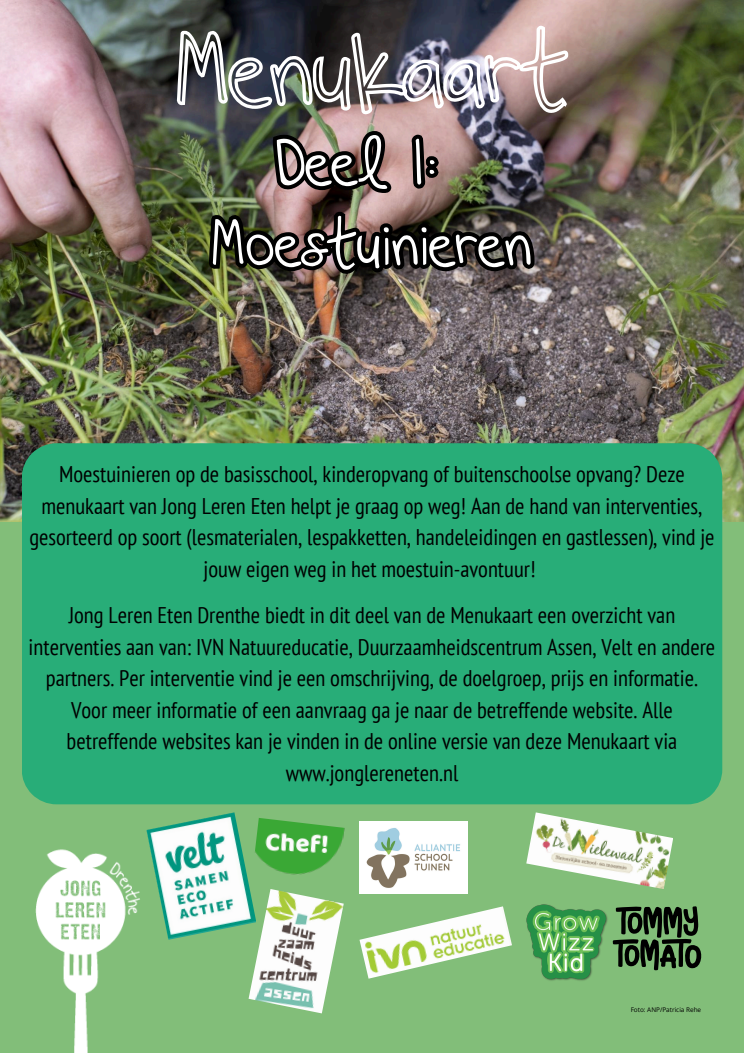
<style>
.page{position:relative;width:744px;height:1053px;background:#fff}
.page>*{position:absolute;margin:0;border:0;box-sizing:border-box;transform-origin:0 0}
.t1{font:58px/81px "Beautiful Every Time";color:#fff;text-align:center}
.t2{font:condensed 22.64px/31.5px "PT Sans";color:#000;text-align:center}
.t3{font:6.4px "Open Sans";color:#000}
</style>
<div class="page">
<div style="left:0;top:0;width:744px;height:1052px;background:#82be79"></div>
<img style="left:0;top:0;width:744px;height:521px">
<div style="left:22px;top:443px;width:700px;height:361px;background:#28ad78"></div>
<img style="left:35px;top:849px;width:105px;height:203px">
<img style="left:526px;top:904px;width:82px;height:77px">
<img style="left:249px;top:934px;width:89px;height:79px">
<img style="left:360px;top:821px;width:108px;height:72px">
<img style="left:256px;top:818px;width:89px;height:116px">
<img style="left:174px;top:23px;width:397px;height:94px">
<svg style="left:268px;top:124px;width:176px;height:76px;background:#705d59"></svg>
<img style="left:202px;top:206px;width:337px;height:105px">
<img style="left:360px;top:906px;width:152px;height:72px">
<img style="left:146px;top:812px;width:110px;height:127px">
<img style="left:526px;top:812px;width:147px;height:77px">
<svg style="left:613px;top:906px;width:88px;height:64px"></svg>
<h3 class="t1" style="left:212px;top:128px;width:321px">Deel 1:<br>Moestuinieren</h3>
<p class="t2" style="left:29px;top:458px;width:687px">Moestuinieren op de basisschool, kinderopvang of buitenschoolse opvang? Deze menukaart van Jong Leren Eten helpt je graag op weg! Aan de hand van interventies, gesorteerd op soort (lesmaterialen, lespakketten, handeleidingen en gastlessen), vind je jouw eigen weg in het moestuin-avontuur!</p>
<h1 class="t2" style="left:29px;top:599px;width:688px">Jong Leren Eten Drenthe biedt in dit deel van de Menukaart een overzicht van interventies aan van: IVN Natuureducatie, Duurzaamheidscentrum Assen, Velt en andere partners. Per interventie vind je een omschrijving, de doelgroep, prijs en informatie.<br>Voor meer informatie of een aanvraag ga je naar de betreffende website. Alle betreffende websites kan je vinden in de online versie van deze Menukaart via www.jonglereneten.nl</h1>
<h3 class="t3" style="left:631px;top:1005px;width:72px">Foto: ANP/Patricia Rehe</h3>
</div>
